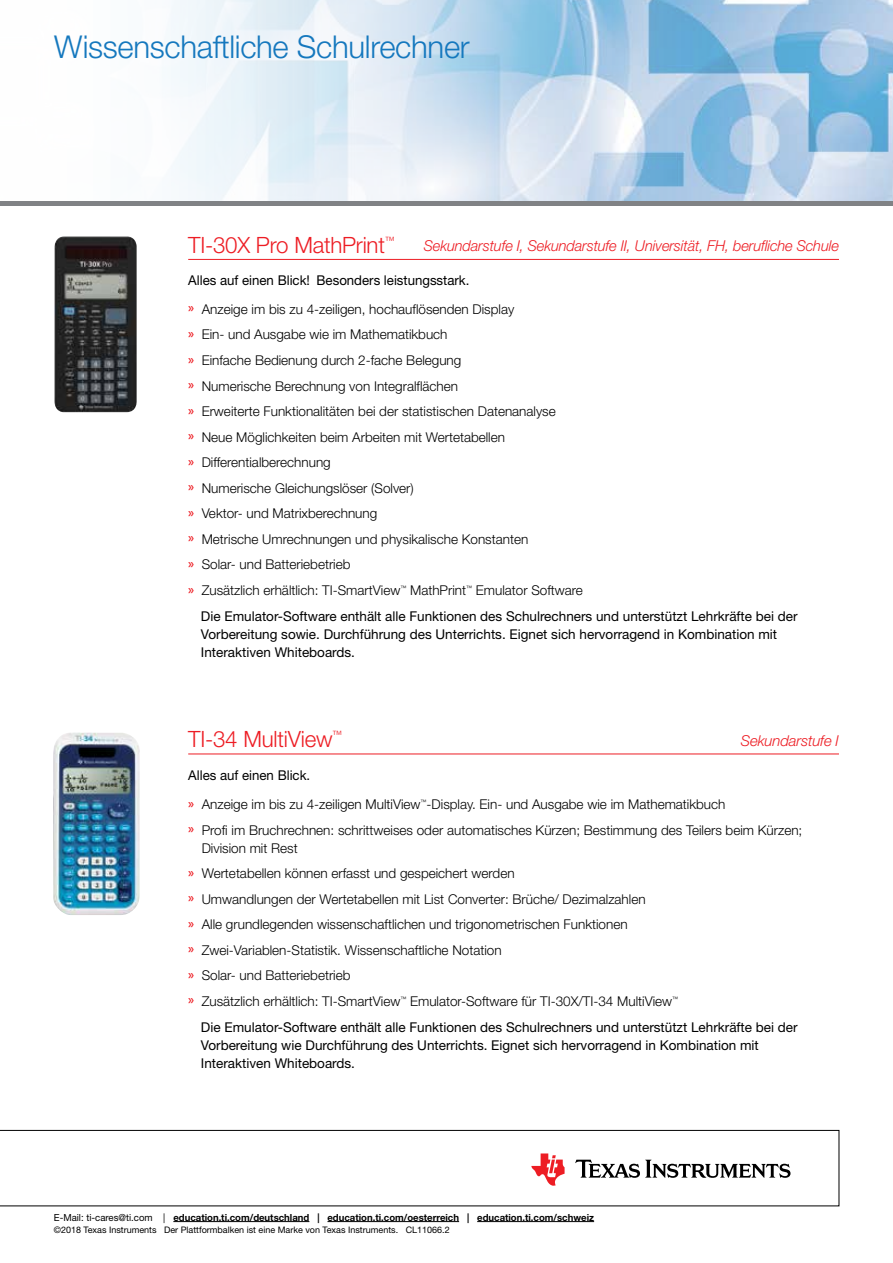
<style>
.page{position:relative;width:893px;height:1263px;background:#fff}
.page>*{position:absolute;margin:0;border:0;box-sizing:border-box;transform-origin:0 0}
.t1{font:300 31.5px "Helvetica Neue LT Std";letter-spacing:-.01em;color:#1578be}
.t2{font:300 22.5px "Helvetica Neue LT Std";letter-spacing:-.01em;color:#ed1d24}
.t3{font:italic 300 15px "Helvetica Neue LT Std";letter-spacing:-.01em;color:#ed1d24}
.t4{font:300 13.5px/28.8px "Helvetica Neue LT Std";color:#000}
.t5{font:13.5px/18px "Helvetica Neue LT Std";color:#000}
.t6{font:300 10.2px "Helvetica Neue LT Std";color:#ed1d24}
.t7{font:700 9.75px "Helvetica Neue LT Std";color:#000}
.t8{font:9px "Helvetica Neue LT Std";color:#000}
.s1{font-weight:400}
.s2{font-family:"Myriad Pro";font-weight:600;color:#ed1d24}
</style>
<div class="page">
<hr style="left:188px;top:259px;width:651px;height:1px;background:#ed1d24">
<hr style="left:188px;top:753px;width:651px;height:1px;background:#ed1d24">
<img style="left:53px;top:732px;width:87px;height:183px">
<img style="left:171px;top:0;width:722px;height:201px">
<div style="left:0;top:201px;width:893px;height:5px;background:#808285"></div>
<svg style="left:0;top:1130px;width:839px;height:76px"></svg>
<hr style="left:173px;top:1221px;width:136px;height:1px;background:#000">
<hr style="left:327px;top:1221px;width:132px;height:1px;background:#000">
<hr style="left:477px;top:1221px;width:117px;height:1px;background:#000">
<img style="left:54px;top:236px;width:83px;height:176px">
<h1 class="t1" style="left:54px;top:28px;width:417px">Wissenschaftliche Schulrechner</h1>
<h2 class="t2" style="left:188px;top:231px;width:198px">TI-30X Pro MathPrint</h2>
<p class="t6" style="left:385px;top:234px;width:11px">™</p>
<p class="t3" style="left:424px;top:237px;width:417px">Sekundarstufe I, Sekundarstufe II, Universität, FH, berufliche Schule</p>
<p class="t4" style="left:188px;top:266px;width:328px"><span class="s1">Alles auf einen Blick! Besonders leistungsstark.<br></span><span class="s2">»</span> Anzeige im bis zu 4-zeiligen, hochauflösenden Display</p>
<p class="t4" style="left:188px;top:320px;width:261px"><span class="s2">»</span> Ein- und Ausgabe wie im Mathematikbuch</p>
<p class="t4" style="left:188px;top:345px;width:275px"><span class="s2">»</span> Einfache Bedienung durch 2-fache Belegung</p>
<p class="t4" style="left:188px;top:371px;width:271px"><span class="s2">»</span> Numerische Berechnung von Integralflächen</p>
<p class="t4" style="left:188px;top:397px;width:369px"><span class="s2">»</span> Erweiterte Funktionalitäten bei der statistischen Datenanalyse</p>
<p class="t4" style="left:188px;top:422px;width:318px"><span class="s2">»</span> Neue Möglichkeiten beim Arbeiten mit Wertetabellen</p>
<p class="t4" style="left:188px;top:448px;width:144px"><span class="s2">»</span> Differentialberechnung</p>
<p class="t4" style="left:188px;top:473px;width:227px"><span class="s2">»</span> Numerische Gleichungslöser (Solver)</p>
<p class="t4" style="left:188px;top:499px;width:191px"><span class="s2">»</span> Vektor- und Matrixberechnung</p>
<p class="t4" style="left:188px;top:524px;width:342px"><span class="s2">»</span> Metrische Umrechnungen und physikalische Konstanten</p>
<p class="t4" style="left:188px;top:550px;width:164px"><span class="s2">»</span> Solar- und Batteriebetrieb</p>
<p class="t4" style="left:188px;top:575px;width:396px"><span class="s2">»</span> Zusätzlich erhältlich: TI-SmartView<sup>™</sup> MathPrint<sup>™</sup> Emulator Software</p>
<p class="t5" style="left:201px;top:607px;width:598px">Die Emulator-Software enthält alle Funktionen des Schulrechners und unterstützt Lehrkräfte bei der</p>
<p class="t5" style="left:201px;top:625px;width:578px">Vorbereitung sowie. Durchführung des Unterrichts. Eignet sich hervorragend in Kombination mit<br>Interaktiven Whiteboards.</p>
<h2 class="t2" style="left:188px;top:725px;width:146px">TI-34 MultiView</h2>
<p class="t6" style="left:332px;top:728px;width:11px">™</p>
<p class="t3" style="left:741px;top:732px;width:100px">Sekundarstufe I</p>
<p class="t4" style="left:188px;top:761px;width:539px"><span class="s1">Alles auf einen Blick.<br></span><span class="s2">»</span> Anzeige im bis zu 4-zeiligen MultiView<sup>™</sup>-Display. Ein- und Ausgabe wie im Mathematikbuch</p>
<p class="t4" style="left:202px;top:820px;width:602px;line-height:18px;text-indent:-14px"><span class="s2">»</span> Profi im Bruchrechnen: schrittweises oder automatisches Kürzen; Bestimmung des Teilers beim Kürzen;<br>Division mit Rest</p>
<p class="t4" style="left:188px;top:859px;width:328px"><span class="s2">»</span> Wertetabellen können erfasst und gespeichert werden</p>
<p class="t4" style="left:188px;top:884px;width:459px"><span class="s2">»</span> Umwandlungen der Wertetabellen mit List Converter: Brüche/ Dezimalzahlen</p>
<p class="t4" style="left:188px;top:910px;width:441px"><span class="s2">»</span> Alle grundlegenden wissenschaftlichen und trigonometrischen Funktionen</p>
<p class="t4" style="left:188px;top:935px;width:315px"><span class="s2">»</span> Zwei-Variablen-Statistik. Wissenschaftliche Notation</p>
<p class="t4" style="left:188px;top:961px;width:164px"><span class="s2">»</span> Solar- und Batteriebetrieb</p>
<p class="t4" style="left:188px;top:986px;width:492px"><span class="s2">»</span> Zusätzlich erhältlich: TI-SmartView<sup>™</sup> Emulator-Software für TI-30X/TI-34 MultiView<sup>™</sup></p>
<p class="t5" style="left:201px;top:1017px;width:598px">Die Emulator-Software enthält alle Funktionen des Schulrechners und unterstützt Lehrkräfte bei der</p>
<p class="t5" style="left:201px;top:1035px;width:559px">Vorbereitung wie Durchführung des Unterrichts. Eignet sich hervorragend in Kombination mit<br>Interaktiven Whiteboards.</p>
<p class="t7" style="left:54px;top:1211px;width:542px"><span class="s1">E-Mail: ti-cares@ti.com |</span> education.ti.com/deutschland | education.ti.com/oesterreich | education.ti.com/schweiz</p>
<p class="t8" style="left:54px;top:1224px;width:397px">©2018 Texas Instruments Der Plattformbalken ist eine Marke von Texas Instruments. CL11066.2</p>
</div>
